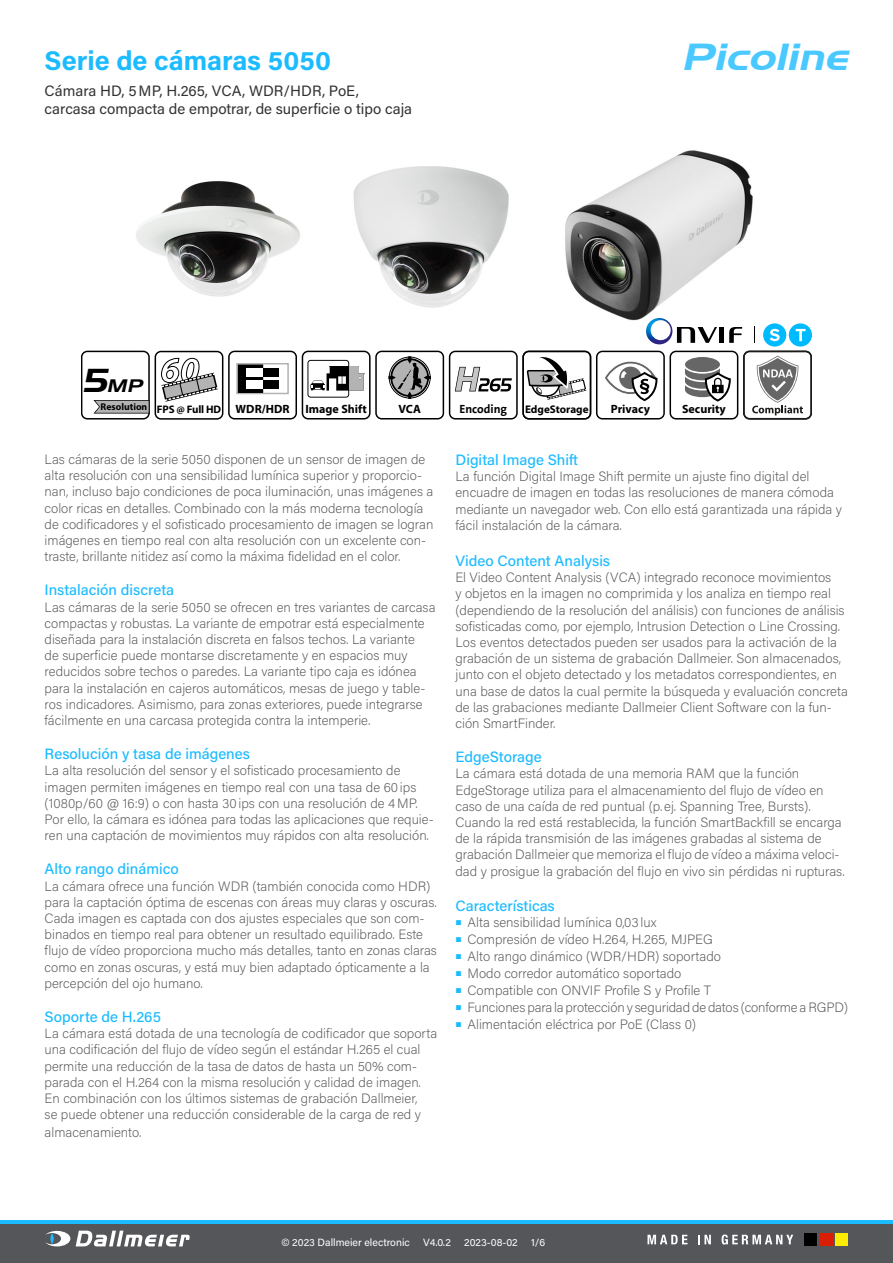
<style>
.page{position:relative;width:893px;height:1263px;background:#fff}
.page>*{position:absolute;margin:0;border:0;box-sizing:border-box;transform-origin:0 0}
.t1{font:italic 37.5px "Hanzel Wide";color:#49c9ff}
.t2{font:700 27px "Acumin Pro";color:#1cbbff}
.t3{font:italic 18px "Hanzel Wide";color:#000}
.t4{font:500 15px "Acumin Pro";color:#1cbbff}
.t5{font:15px/18px "Acumin Pro";color:#333}
.t6{font:200 13.5px/16.2px "Acumin Pro";color:#565656}
.t7{font:700 12px "Myriad Pro";color:#000}
.t8{font:700 12px "The Sans";color:#000}
.t9{font:700 11.1px "Myriad Pro";color:#000}
.t10{font:700 10.95px "Myriad Pro";letter-spacing:-.015em;color:#000}
.t11{font:10.5px "Acumin Pro";color:#fff}
.t12{font:700 9.75px "Myriad Pro";color:#000}
.s1{font-size:33px}
.s2{font-size:12px}
</style>
<div class="page">
<svg style="left:0;top:1220px;width:893px;height:5px;background:#27a6de"></svg>
<div style="left:0;top:1225px;width:893px;height:38px;background:#55565a"></div>
<svg style="left:76px;top:1230px;width:114px;height:16px"></svg>
<svg style="left:45px;top:1231px;width:25px;height:15px"></svg>
<svg style="left:50px;top:1233px;width:4px;height:11px"></svg>
<div style="left:804px;top:1233px;width:13px;height:13px;background:#000"></div>
<div style="left:820px;top:1233px;width:13px;height:13px;background:#d91e04"></div>
<div style="left:835px;top:1233px;width:13px;height:13px;background:#ffed00"></div>
<svg style="left:647px;top:1235px;width:40px;height:9px"></svg>
<svg style="left:698px;top:1235px;width:13px;height:9px"></svg>
<svg style="left:722px;top:1234px;width:71px;height:10px"></svg>
<img style="left:136px;top:150px;width:617px;height:171px">
<div style="left:719px;top:327px;width:5px;height:16px;background:#000"></div>
<svg style="left:729px;top:327px;width:13px;height:16px"></svg>
<svg style="left:646px;top:318px;width:71px;height:26px"></svg>
<svg style="left:754px;top:327px;width:1px;height:16px"></svg>
<div style="left:763px;top:323px;width:23px;height:24px;background:#00baff;border-radius:50%"></div>
<svg style="left:770px;top:329px;width:10px;height:12px"></svg>
<div style="left:789px;top:323px;width:23px;height:24px;background:#00baff;border-radius:50%"></div>
<svg style="left:796px;top:329px;width:9px;height:12px"></svg>
<svg style="left:81px;top:351px;width:731px;height:68px"></svg>
<h2 class="t2" style="left:45px;top:41px;width:288px">Serie de cámaras 5050</h2>
<p class="t5" style="left:45px;top:81px;width:369px">Cámara HD, 5MP, H.265, VCA, WDR/HDR, PoE, carcasa compacta de empotrar, de superficie o tipo caja</p>
<h3 class="t3" style="left:83px;top:375px;width:61px"><span class="s1">5</span>MP</h3>
<h1 class="t1" style="left:681px;top:35px;width:167px">Picoline</h1>
<p class="t12" style="left:101px;top:400px;width:48px">Resolution</p>
<p class="t10" style="left:157px;top:403px;width:134px">FPS @ Full HD <span class="s2">WDR/HDR</span></p>
<p class="t7" style="left:305px;top:401px;width:63px">Image Shift</p>
<p class="t7" style="left:398px;top:401px;width:24px">VCA</p>
<p class="t8" style="left:459px;top:403px;width:49px">Encoding</p>
<p class="t9" style="left:525px;top:402px;width:65px">EdgeStorage</p>
<p class="t7" style="left:611px;top:401px;width:41px">Privacy</p>
<p class="t7" style="left:682px;top:401px;width:45px">Security</p>
<p class="t6" style="left:45px;top:451px;width:390px">Las cámaras de la serie 5050 disponen de un sensor de imagen de alta resolución con una sensibilidad lumínica superior y proporcio&shy;nan, incluso bajo condiciones de poca iluminación, unas imágenes a color ricas en detalles. Combinado con la más moderna tecnología de codificadores y el sofisticado procesamiento de imagen se logran imágenes en tiempo real con alta resolución con un excelente con&shy;traste, brillante nitidez así como la máxima fidelidad en el color.</p>
<p class="t4" style="left:45px;top:580px;width:131px">Instalación discreta</p>
<p class="t6" style="left:45px;top:598px;width:392px">Las cámaras de la serie 5050 se ofrecen en tres variantes de carcasa compactas y robustas. La variante de empotrar está especialmente diseñada para la instalación discreta en falsos techos. La variante<br>de superficie puede montarse discretamente y en espacios muy reducidos sobre techos o paredes. La variante tipo caja es idónea para la instalación en cajeros automáticos, mesas de juego y table&shy;ros indicadores. Asimismo, para zonas exteriores, puede integrarse fácilmente en una carcasa protegida contra la intemperie.</p>
<p class="t4" style="left:45px;top:743px;width:207px">Resolución y tasa de imágenes</p>
<p class="t6" style="left:45px;top:762px;width:391px">La alta resolución del sensor y el sofisticado procesamiento de imagen permiten imágenes en tiempo real con una tasa de 60ips (1080p/60 @ 16:9) o con hasta 30ips con una resolución de 4MP.<br>Por ello, la cámara es idónea para todas las aplicaciones que requie&shy;ren una captación de movimientos muy rápidos con alta resolución.</p>
<p class="t4" style="left:45px;top:859px;width:136px">Alto rango dinámico</p>
<p class="t6" style="left:45px;top:877px;width:394px">La cámara ofrece una función WDR (también conocida como HDR) para la captación óptima de escenas con áreas muy claras y oscuras.<br>Cada imagen es captada con dos ajustes especiales que son com&shy;binados en tiempo real para obtener un resultado equilibrado. Este flujo de vídeo proporciona mucho más detalles, tanto en zonas claras como en zonas oscuras, y está muy bien adaptado ópticamente a la percepción del ojo humano.</p>
<p class="t4" style="left:45px;top:1006px;width:118px">Soporte de H.265</p>
<p class="t6" style="left:45px;top:1025px;width:394px">La cámara está dotada de una tecnología de codificador que soporta una codificación del flujo de vídeo según el estándar H.265 el cual permite una reducción de la tasa de datos de hasta un 50% com&shy;parada con el H.264 con la misma resolución y calidad de imagen.<br>En combinación con los últimos sistemas de grabación Dallmeier,<br>se puede obtener una reducción considerable de la carga de red y</p>
<p class="t6" style="left:45px;top:1124px;width:98px">almacenamiento.</p>
<p class="t4" style="left:455px;top:449px;width:124px">Digital Image Shift</p>
<p class="t6" style="left:455px;top:468px;width:388px">La función Digital Image Shift permite un ajuste fino digital del encuadre de imagen en todas las resoluciones de manera cómoda mediante un navegador web. Con ello está garantizada una rápida y fácil instalación de la cámara.</p>
<p class="t4" style="left:455px;top:550px;width:156px">Video Content Analysis</p>
<p class="t6" style="left:455px;top:569px;width:394px">El Video Content Analysis (VCA) integrado reconoce movimientos<br>y objetos en la imagen no comprimida y los analiza en tiempo real (dependiendo de la resolución del análisis) con funciones de análisis sofisticadas como, por ejemplo, Intrusion Detection o Line Crossing.<br>Los eventos detectados pueden ser usados para la activación de la grabación de un sistema de grabación Dallmeier. Son almacenados, junto con el objeto detectado y los metadatos correspondientes, en una base de datos la cual permite la búsqueda y evaluación concreta de las grabaciones mediante Dallmeier Client Software con la fun&shy;ción SmartFinder.</p>
<p class="t4" style="left:455px;top:746px;width:88px">EdgeStorage</p>
<p class="t6" style="left:455px;top:765px;width:391px">La cámara está dotada de una memoria RAM que la función EdgeStorage utiliza para el almacenamiento del flujo de vídeo en caso de una caída de red puntual (p.ej. Spanning Tree, Bursts).<br>Cuando la red está restablecida, la función SmartBackfill se encarga de la rápida transmisión de las imágenes grabadas al sistema de grabación Dallmeier que memoriza el flujo de vídeo a máxima veloci&shy;dad y prosigue la grabación del flujo en vivo sin pérdidas ni rupturas.</p>
<p class="t4" style="left:455px;top:895px;width:101px">Características</p>
<p class="t6" style="left:455px;top:913px;width:203px"><sup>■</sup> Alta sensibilidad lumínica 0,03lux</p>
<p class="t6" style="left:455px;top:930px;width:259px"><sup>■</sup> Compresión de vídeo H.264, H.265, MJPEG</p>
<p class="t6" style="left:455px;top:947px;width:267px"><sup>■</sup> Alto rango dinámico (WDR/HDR) soportado</p>
<p class="t6" style="left:455px;top:965px;width:227px"><sup>■</sup> Modo corredor automático soportado</p>
<p class="t6" style="left:455px;top:982px;width:257px"><sup>■</sup> Compatible con ONVIF Profile S y Profile T</p>
<p class="t6" style="left:455px;top:999px;width:394px"><sup>■</sup> Funciones para la protección y seguridad de datos (conforme a RGPD)</p>
<p class="t6" style="left:455px;top:1016px;width:242px"><sup>■</sup> Alimentación eléctrica por PoE (Class 0)</p>
<p class="t11" style="left:281px;top:1235px;width:130px">© 2023 Dallmeier electronic</p>
<p class="t11" style="left:423px;top:1235px;width:29px">V4.0.2</p>
<p class="t11" style="left:464px;top:1235px;width:55px">2023-08-02</p>
<p class="t11" style="left:531px;top:1235px;width:16px">1/6</p>
</div>
